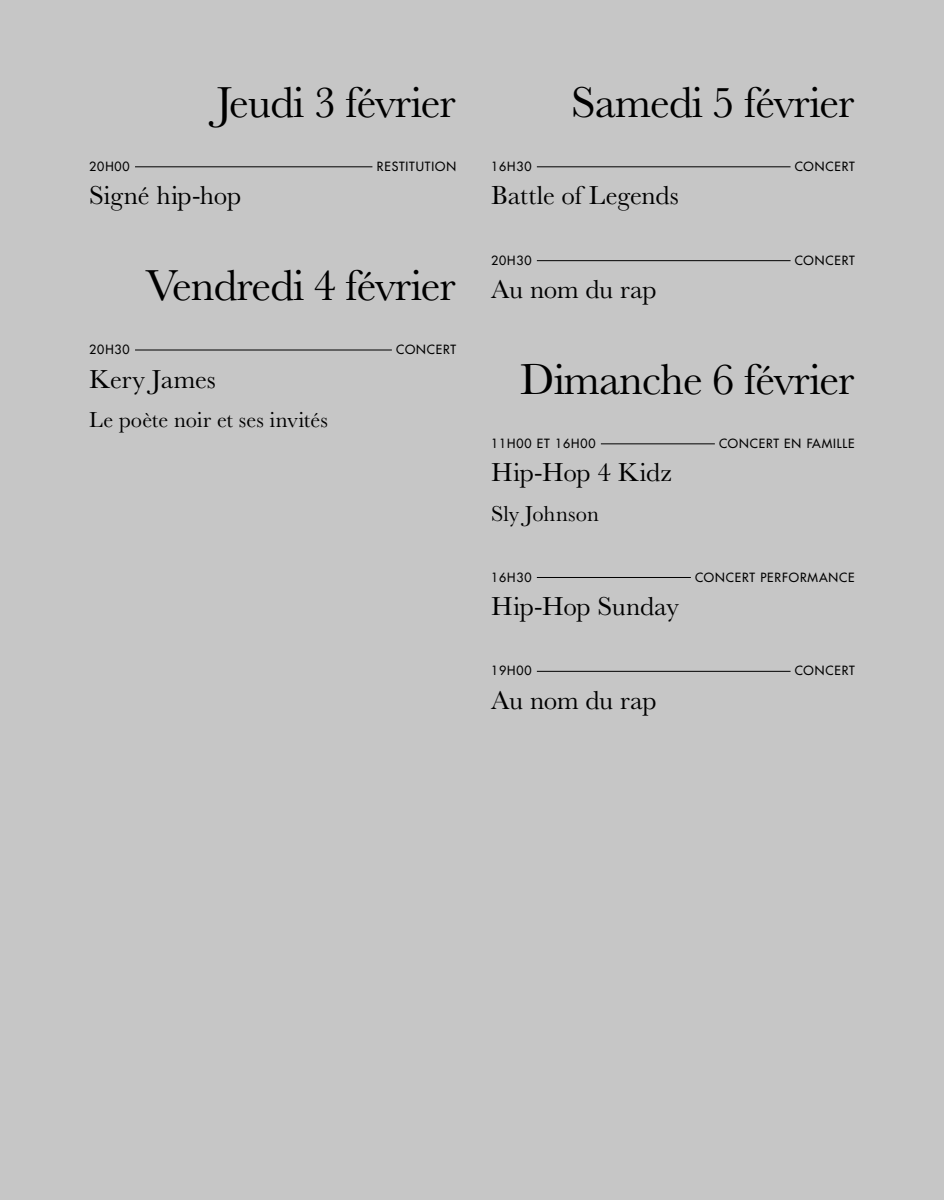
<style>
.page{position:relative;width:944px;height:1200px;background:#fff}
.page>*{position:absolute;margin:0;border:0;box-sizing:border-box;transform-origin:0 0}
.t1{font:45px "Baskerville MT Pro";letter-spacing:-.02em;color:#000}
.t2{font:27px "Baskerville MT Pro";letter-spacing:-.005em;color:#000}
.t3{font:22.5px "Baskerville MT Pro";letter-spacing:.005em;color:#000}
.t4{font:500 12.38px "Futura LTW1 G";letter-spacing:.07em;color:#000}
</style>
<div class="page">
<div style="left:0;top:0;width:944px;height:1199px;background:#c6c6c6"></div>
<hr style="left:135px;top:166px;width:237px;height:1px;background:#000">
<hr style="left:135px;top:349px;width:257px;height:1px;background:#000">
<hr style="left:537px;top:166px;width:253px;height:1px;background:#000">
<hr style="left:537px;top:260px;width:253px;height:1px;background:#000">
<hr style="left:601px;top:443px;width:114px;height:1px;background:#000">
<hr style="left:537px;top:577px;width:154px;height:1px;background:#000">
<hr style="left:537px;top:670px;width:253px;height:1px;background:#000">
<h1 class="t1" style="left:216px;top:76px;width:241px">Jeudi 3 février</h1>
<p class="t4" style="left:89px;top:156px;width:42px">20H00</p>
<p class="t4" style="left:377px;top:156px;width:81px">RESTITUTION</p>
<h2 class="t2" style="left:89px;top:180px;width:153px">Signé hip-hop</h2>
<h1 class="t1" style="left:146px;top:259px;width:312px">Vendredi 4 février</h1>
<p class="t4" style="left:89px;top:339px;width:42px">20H30</p>
<p class="t4" style="left:396px;top:339px;width:62px">CONCERT</p>
<h2 class="t2" style="left:89px;top:363px;width:128px">Kery James</h2>
<h3 class="t3" style="left:89px;top:407px;width:240px">Le poète noir et ses invités</h3>
<h1 class="t1" style="left:571px;top:76px;width:285px">Samedi 5 février</h1>
<p class="t4" style="left:491px;top:156px;width:42px">16H30</p>
<p class="t4" style="left:795px;top:156px;width:62px">CONCERT</p>
<h2 class="t2" style="left:491px;top:180px;width:189px">Battle of Legends</h2>
<p class="t4" style="left:491px;top:250px;width:42px">20H30</p>
<p class="t4" style="left:795px;top:250px;width:62px">CONCERT</p>
<h2 class="t2" style="left:491px;top:274px;width:167px">Au nom du rap</h2>
<h1 class="t1" style="left:520px;top:353px;width:336px">Dimanche 6 février</h1>
<p class="t4" style="left:491px;top:433px;width:106px">11H00 ET 16H00</p>
<p class="t4" style="left:719px;top:433px;width:137px">CONCERT EN FAMILLE</p>
<h2 class="t2" style="left:491px;top:457px;width:182px">Hip-Hop 4 Kidz</h2>
<h3 class="t3" style="left:491px;top:500px;width:109px">Sly Johnson</h3>
<p class="t4" style="left:491px;top:566px;width:42px">16H30</p>
<p class="t4" style="left:695px;top:566px;width:161px">CONCERT PERFORMANCE</p>
<h2 class="t2" style="left:491px;top:590px;width:189px">Hip-Hop Sunday</h2>
<p class="t4" style="left:491px;top:660px;width:42px">19H00</p>
<p class="t4" style="left:795px;top:660px;width:62px">CONCERT</p>
<h2 class="t2" style="left:491px;top:684px;width:167px">Au nom du rap</h2>
</div>
